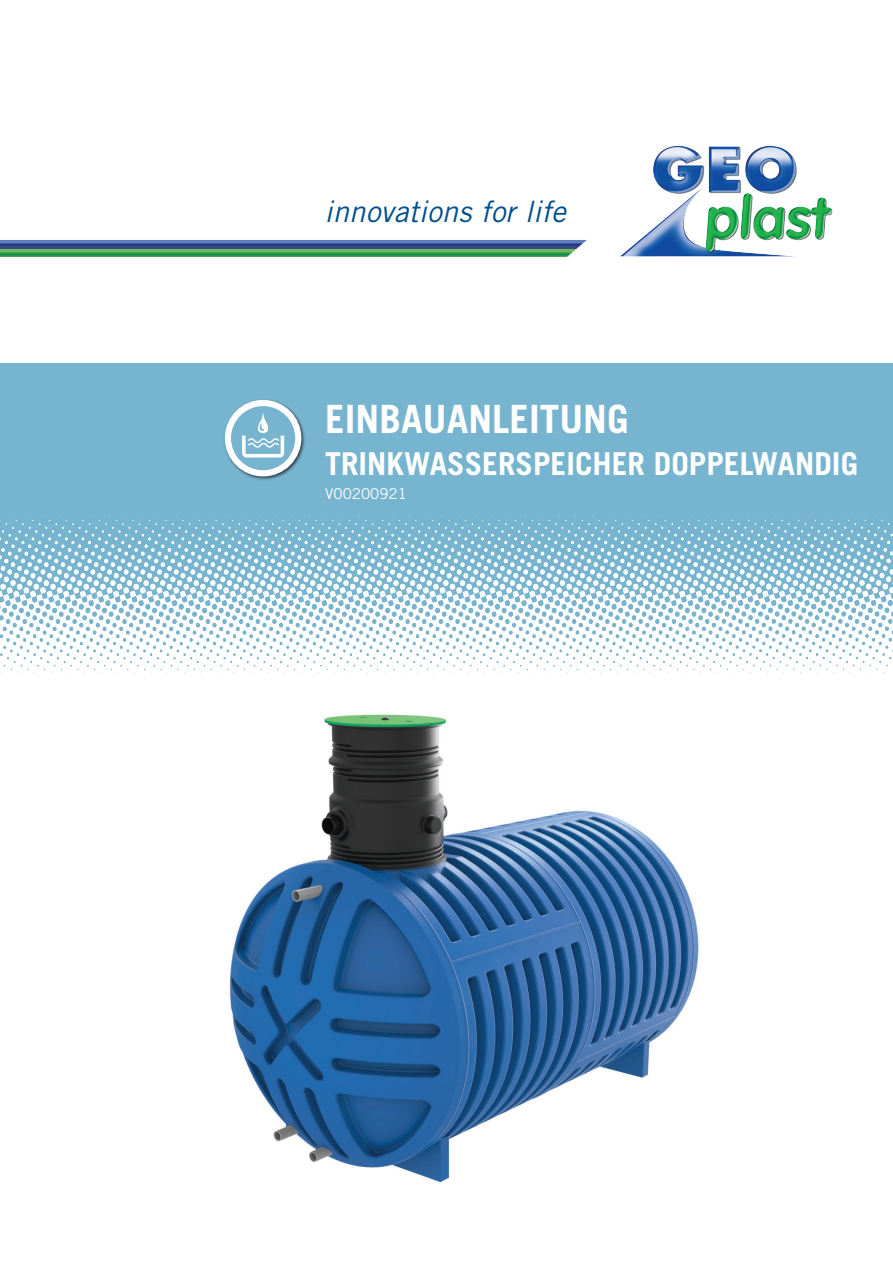
<style>
.page{position:relative;width:893px;height:1263px;background:#fff}
.page>*{position:absolute;margin:0;border:0;box-sizing:border-box;transform-origin:0 0}
.t1{font:700 39px "Trade Gothic LT Std";color:#fff}
.t2{font:700 31.5px "Trade Gothic LT Std";color:#fff}
.t3{font:italic 29.4px "Trade Gothic LT Std";letter-spacing:.005em;color:#004f8f}
.t4{font:15px "Trade Gothic LT Std";color:#fff}
</style>
<div class="page">
<div style="left:0;top:364px;width:893px;height:141px;background:#76b4cf"></div>
<img style="left:224px;top:399px;width:81px;height:81px">
<div style="left:225px;top:400px;width:76px;height:76px;background:#fff;border-radius:50%"></div>
<div style="left:231px;top:406px;width:64px;height:64px;background:#76b4cf;border-radius:50%"></div>
<svg style="left:242px;top:412px;width:42px;height:45px"></svg>
<img style="left:0;top:505px;width:893px;height:169px">
<img style="left:0;top:240px;width:587px;height:17px">
<img style="left:621px;top:146px;width:177px;height:110px">
<img style="left:230px;top:714px;width:469px;height:469px">
<p class="t3" style="left:324px;top:193px;width:243px">innovations for life</p>
<p class="t1" style="left:325px;top:395px;width:305px">EINBAUANLEITUNG</p>
<p class="t2" style="left:325px;top:444px;width:534px">TRINKWASSERSPEICHER DOPPELWANDIG</p>
<p class="t4" style="left:325px;top:484px;width:83px">V00200921</p>
</div>
